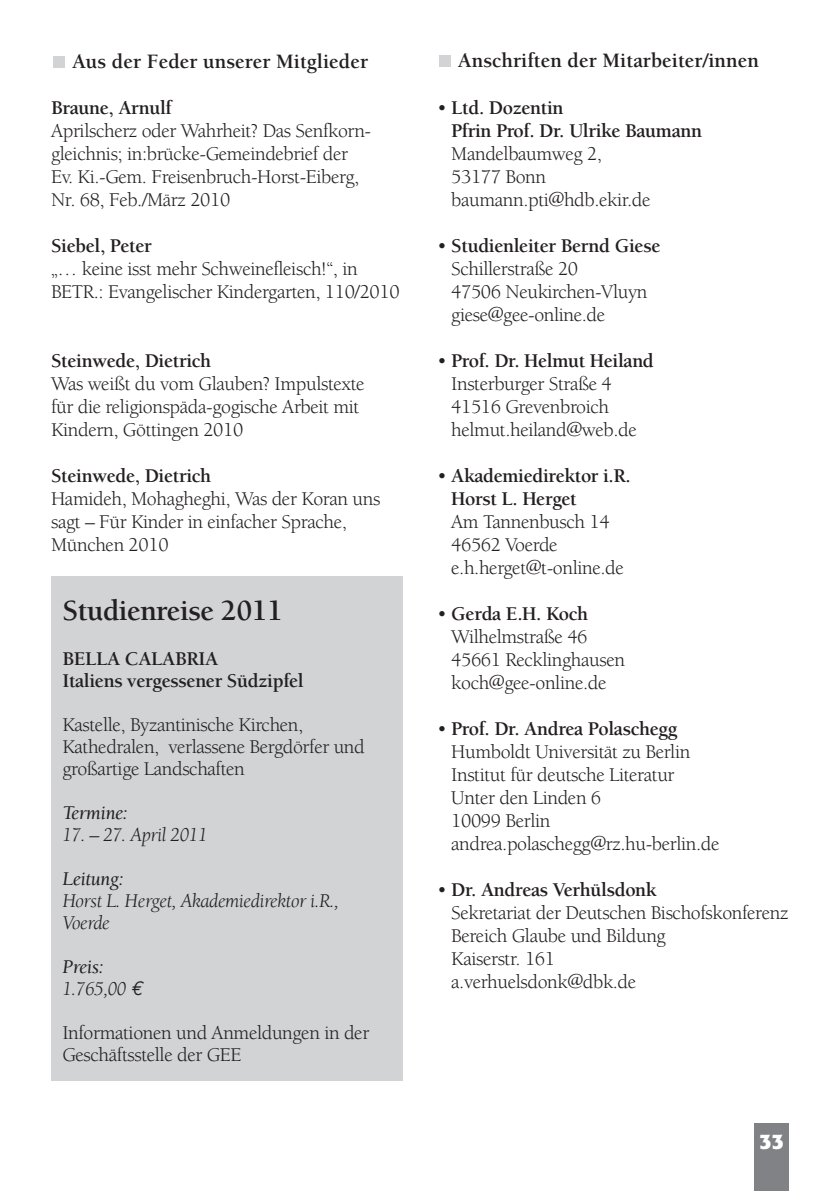
<style>
.page{position:relative;width:840px;height:1191px;background:#fff}
.page>*{position:absolute;margin:0;border:0;box-sizing:border-box;transform-origin:0 0}
.t1{font:700 30px "Berkeley";letter-spacing:-.02em;color:#231f20}
.t2{font:700 21px "Berkeley";color:#231f20}
.t3{font:700 21px "Formata";color:#fff}
.t4{font:20px/23px "Berkeley";letter-spacing:-.02em;color:#231f20}
.t5{font:700 20px/23px "Berkeley";letter-spacing:-.02em;color:#231f20}
.t6{font:italic 20px/22px "Berkeley";letter-spacing:-.02em;color:#231f20}
.t7{font:italic 20px "Berkeley";letter-spacing:-.02em;color:#231f20}
.s1{font-style:inherit}
.s2{font-family:"Euro Mono"}
.s3{font-weight:400}
.s4{font-weight:700}
</style>
<div class="page">
<div style="left:51px;top:576px;width:352px;height:504px;background:#d1d3d4"></div>
<div style="left:754px;top:1123px;width:34px;height:68px;background:#808285"></div>
<div style="left:53px;top:57px;width:11px;height:11px;background:#d1d3d4"></div>
<div style="left:439px;top:55px;width:11px;height:12px;background:#d1d3d4"></div>
<p class="t2" style="left:72px;top:53px;width:297px">Aus der Feder unserer Mitglieder</p>
<p class="t5" style="left:51px;top:98px;width:122px">Braune, Arnulf</p>
<p class="t4" style="left:51px;top:121px;width:321px">Aprilscherz oder Wahrheit? Das Senfkorn&shy;gleichnis; in:brücke-Gemeindebrief der Ev. Ki.-Gem. Freisenbruch-Horst-Eiberg, Nr. 68, Feb./März 2010</p>
<p class="t5" style="left:51px;top:236px;width:102px">Siebel, Peter</p>
<p class="t4" style="left:51px;top:259px;width:350px">„… keine isst mehr Schweinefleisch!“, in<br>BETR.: Evangelischer Kindergarten, 110/2010</p>
<p class="t5" style="left:51px;top:351px;width:162px">Steinwede, Dietrich</p>
<p class="t4" style="left:51px;top:374px;width:315px">Was weißt du vom Glauben? Impulstexte für die religionspäda-gogische Arbeit mit<br>Kindern, Göttingen 2010</p>
<p class="t5" style="left:51px;top:466px;width:162px">Steinwede, Dietrich</p>
<p class="t4" style="left:51px;top:489px;width:330px">Hamideh, Mohagheghi, Was der Koran uns sagt – Für Kinder in einfacher Sprache,<br>München 2010</p>
<h1 class="t1" style="left:62px;top:599px;width:222px">Studienreise 2011</h1>
<p class="t5" style="left:62px;top:650px;width:243px;line-height:22px">BELLA CALABRIA<br>Italiens vergessener Südzipfel</p>
<p class="t4" style="left:62px;top:716px;width:304px;line-height:22px">Kastelle, Byzantinische Kirchen,<br>Kathedralen, verlassene Bergdörfer und großartige Landschaften</p>
<p class="t7" style="left:62px;top:805px;width:67px">Termine:</p>
<p class="t6" style="left:62px;top:826px;width:146px">17. – 27. April 2011</p>
<p class="t7" style="left:62px;top:871px;width:63px">Leitung:</p>
<p class="t6" style="left:62px;top:892px;width:278px">Horst L. Herget, Akademiedirektor i.R.,<br>Voerde</p>
<p class="t6" style="left:62px;top:958px;width:82px"><span class="s1">Preis:<br></span>1.765,00 <span class="s2">€</span></p>
<p class="t4" style="left:62px;top:1024px;width:308px;line-height:22px">Informationen und Anmeldungen in der<br>Geschäftsstelle der GEE</p>
<p class="t2" style="left:457px;top:52px;width:302px">Anschriften der Mitarbeiter/innen</p>
<p class="t5" style="left:451px;top:98px;width:252px;text-indent:-14px"><span class="s3">•</span> Ltd. Dozentin<br>Pfrin Prof. Dr. Ulrike Baumann</p>
<p class="t4" style="left:451px;top:144px;width:201px">Mandelbaumweg 2,<br>53177 Bonn baumann.pti@hdb.ekir.de</p>
<p class="t4" style="left:451px;top:236px;width:211px;text-indent:-14px">• <span class="s4">Studienleiter Bernd Giese<br></span>Schillerstraße 20<br>47506 Neukirchen-Vluyn giese@gee-online.de</p>
<p class="t4" style="left:451px;top:351px;width:204px;text-indent:-14px">• <span class="s4">Prof. Dr. Helmut Heiland<br></span>Insterburger Straße 4<br>41516 Grevenbroich helmut.heiland@web.de</p>
<p class="t5" style="left:451px;top:466px;width:181px;text-indent:-14px"><span class="s3">•</span> Akademiedirektor i.R.<br>Horst L. Herget</p>
<p class="t4" style="left:451px;top:512px;width:174px">Am Tannenbusch 14<br>46562 Voerde e.h.herget@t-online.de</p>
<p class="t4" style="left:451px;top:604px;width:175px;text-indent:-14px">• <span class="s4">Gerda E.H. Koch<br></span>Wilhelmstraße 46<br>45661 Recklinghausen koch@gee-online.de</p>
<p class="t4" style="left:451px;top:719px;width:270px;text-indent:-14px">• <span class="s4">Prof. Dr. Andrea Polaschegg<br></span>Humboldt Universität zu Berlin<br>Institut für deutsche Literatur<br>Unter den Linden 6<br>10099 Berlin andrea.polaschegg@rz.hu-berlin.de</p>
<p class="t4" style="left:451px;top:880px;width:338px;text-indent:-14px">• <span class="s4">Dr. Andreas Verhülsdonk<br></span>Sekretariat der Deutschen Bischofskonferenz<br>Bereich Glaube und Bildung<br>Kaiserstr. 161<br>a.verhuelsdonk@dbk.de</p>
<p class="t3" style="left:759px;top:1132px;width:26px">33</p>
</div>
